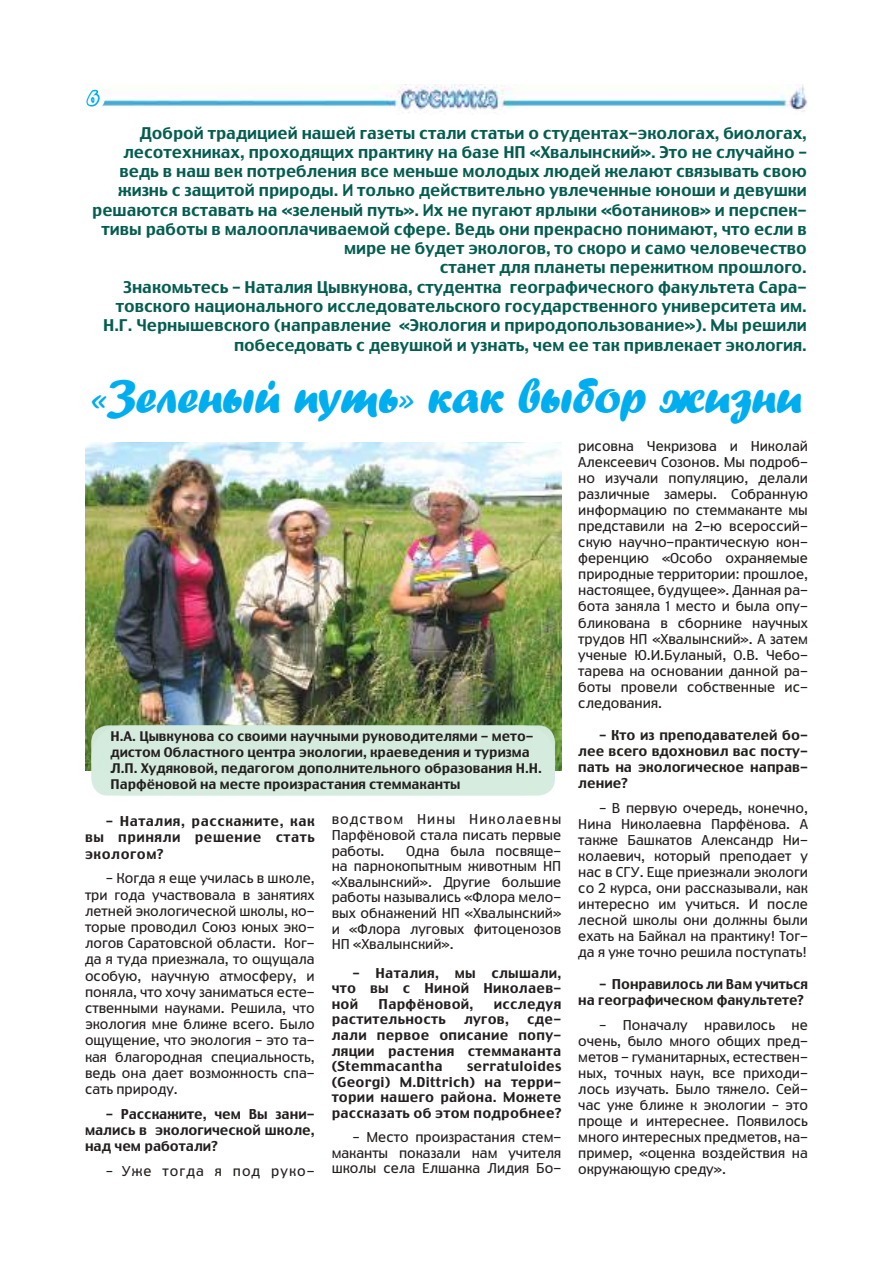
<style>
.page{position:relative;width:893px;height:1263px;background:#fff}
.page>*{position:absolute;margin:0;border:0;box-sizing:border-box;transform-origin:0 0}
.t1{font:49.5px "Forte VR";color:#00aeef}
.t2{font:21px "Forte VR";color:#fff}
.t3{font:500 16.05px/19.2px "Truth CYR";color:#045d50;text-align:right}
.t4{font:13.5px/16px "Truth CYR";color:#241f1f;text-align:justify}
.t5{font:500 13.5px/15.6px "Truth CYR";letter-spacing:.02em;color:#241f1f;text-align:justify}
.t6{font:500 13.5px/16px "Truth CYR";color:#241f1f}
.t7{font:13.5px "Truth CYR";letter-spacing:.08em;color:#241f1f}
.t8{font:500 13.2px/15.9px "Truth CYR";color:#241f1f}
</style>
<div class="page">
<img style="left:96px;top:84px;width:712px;height:29px">
<div style="left:79px;top:90px;width:26px;height:20px;background:#fff;border-radius:50%"></div>
<svg style="left:86px;top:88px;width:16px;height:20px"></svg>
<img style="left:85px;top:442px;width:476px;height:328px">
<div style="left:91px;top:726px;width:464px;height:70px;background:#d5ecdf;border-radius:17px"></div>
<h2 class="t2" style="left:88px;top:83px;width:12px">6</h2>
<p class="t3" style="left:92px;top:123px;width:716px">Доброй традицией нашей газеты стали статьи о студентах-экологах, биологах, лесотехниках, проходящих практику на базе НП «Хвалынский». Это не случайно – ведь в наш век потребления все меньше молодых людей желают связывать свою жизнь с защитой природы. И только действительно увлеченные юноши и девушки решаются вставать на «зеленый путь». Их не пугают ярлыки «ботаников» и перспек&shy;тивы работы в малооплачиваемой сфере. Ведь они прекрасно понимают, что если в мире не будет экологов, то скоро и само человечество<br>станет для планеты пережитком прошлого.<br>Знакомьтесь – Наталия Цывкунова, студентка географического факультета Сара&shy;товского национального исследовательского государственного университета им.<br>Н.Г. Чернышевского (направление «Экология и природопользование»). Мы решили побеседовать с девушкой и узнать, чем ее так привлекает экология.</p>
<h1 class="t1" style="left:91px;top:362px;width:713px">«Зеленый путь» как выбор жизни</h1>
<p class="t8" style="left:111px;top:728px;width:433px">Н.А. Цывкунова со своими научными руководителями - мето&shy;дистом Областного центра экологии, краеведения и туризма Л.П. Худяковой, педагогом дополнительного образования Н.Н.<br>Парфёновой на месте произрастания стеммаканты</p>
<p class="t5" style="left:85px;top:813px;width:231px;line-height:16.2px;text-indent:21px">– Наталия, расскажите, как вы приняли решение стать экологом?</p>
<p class="t4" style="left:85px;top:870px;width:231px;text-indent:21px">– Когда я еще училась в школе, три года участвовала в занятиях летней экологической школы, ко&shy;торые проводил Союз юных эко&shy;логов Саратовской области. Ког&shy;да я туда приезжала, то ощущала особую, научную атмосферу, и поняла, что хочу заниматься есте&shy;ственными науками. Решила, что экология мне ближе всего. Было ощущение, что экология – это та&shy;кая благородная специальность, ведь она дает возможность спа&shy;сать природу.</p>
<p class="t5" style="left:85px;top:1106px;width:231px;line-height:16.2px;text-indent:21px">– Расскажите, чем Вы зани&shy;мались в экологической школе, над чем работали?</p>
<p class="t7" style="left:106px;top:1163px;width:210px">– Уже тогда я под руко-</p>
<p class="t4" style="left:332px;top:811px;width:231px">водством Нины Николаевны Парфёновой стала писать первые работы.</p>
<p class="t4" style="left:332px;top:843px;width:231px;line-height:15.6px;text-indent:74px">Одна была посвяще&shy;на парнокопытным животным НП «Хвалынский». Другие большие работы назывались «Флора мело&shy;вых обнажений НП «Хвалынский» и «Флора луговых фитоценозов НП «Хвалынский».</p>
<p class="t5" style="left:332px;top:965px;width:231px;text-indent:21px">– Наталия, мы слышали, что вы с Ниной Николаев&shy;ной</p>
<p class="t5" style="left:379px;top:996px;width:96px">Парфёновой,</p>
<p class="t5" style="left:494px;top:996px;width:69px">исследуя</p>
<p class="t5" style="left:332px;top:1012px;width:115px">растительность</p>
<p class="t5" style="left:464px;top:1012px;width:46px">лугов,</p>
<p class="t5" style="left:332px;top:1012px;width:231px;text-indent:196px">сде&shy;лали первое описание попу&shy;ляции растения стеммаканта (Stemmacantha</p>
<p class="t5" style="left:332px;top:1058px;width:231px;text-indent:135px">serratuloides (Georgi) M.Dittrich) на терри&shy;тории нашего района. Можете рассказать об этом подробнее?</p>
<p class="t4" style="left:332px;top:1129px;width:231px;line-height:15.6px;text-indent:21px">– Место произрастания стем&shy;маканты показали нам учителя школы села Елшанка Лидия Бо-</p>
<p class="t4" style="left:578px;top:438px;width:231px">рисовна Чекризова и Николай Алексеевич Созонов. Мы подроб&shy;но изучали популяцию, делали различные замеры. Собранную информацию по стеммаканте мы представили на 2-ю всероссий&shy;скую научно-практическую кон&shy;ференцию «Особо охраняемые природные территории: прошлое, настоящее, будущее». Данная ра&shy;бота заняла 1 место и была опу&shy;бликована в сборнике научных трудов НП «Хвалынский». А затем ученые Ю.И.Буланый, О.В. Чебо&shy;тарева на основании данной ра&shy;боты провели собственные ис&shy;следования.</p>
<p class="t5" style="left:578px;top:727px;width:231px;line-height:16px;text-indent:21px">– Кто из преподавателей бо&shy;лее всего вдохновил вас посту&shy;пать на экологическое направ&shy;ление?</p>
<p class="t4" style="left:578px;top:800px;width:231px;text-indent:21px">– В первую очередь, конечно, Нина Николаевна Парфёнова. А также Башкатов Александр Ни&shy;колаевич, который преподает у нас в СГУ. Еще приезжали экологи со 2 курса, они рассказывали, как интересно им учиться. И после лесной школы они должны были ехать на Байкал на практику! Тог&shy;да я уже точно решила поступать!</p>
<p class="t6" style="left:578px;top:976px;width:231px;text-indent:21px">– Понравилось ли Вам учиться на географическом факультете?</p>
<p class="t4" style="left:578px;top:1017px;width:231px;text-indent:21px">– Поначалу нравилось не очень, было много общих пред&shy;метов - гуманитарных, естествен&shy;ных, точных наук, все приходи&shy;лось изучать. Было тяжело. Сей&shy;час уже ближе к экологии – это проще и интереснее. Появилось много интересных предметов, на&shy;пример, «оценка воздействия на окружающую среду».</p>
</div>
